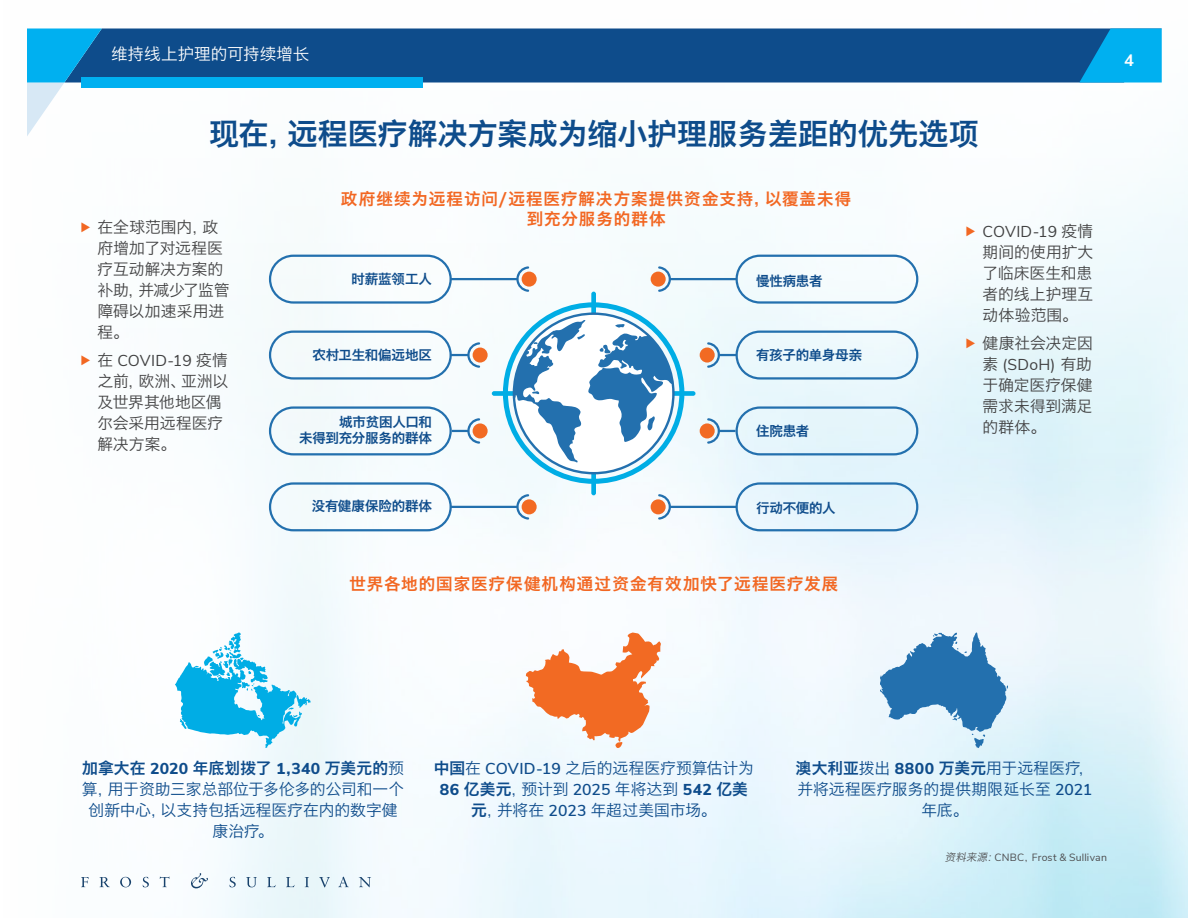
<style>
.page{position:relative;width:1188px;height:918px;background:#fff}
.page>*{position:absolute;margin:0;border:0;box-sizing:border-box;transform-origin:0 0}
.t1{font:30px "Hiragino Sans GB W6";letter-spacing:.005em;color:#0e4c8b}
.t2{font:16.5px/19.5px "Hiragino Sans GB W6";letter-spacing:.065em;color:#f26722;text-align:center}
.t3{font:16.5px "Hiragino Sans GB W3";letter-spacing:.01em;color:#fff}
.t4{font:700 16.5px "Nunito Sans";color:#fff}
.t5{font:15.75px/21px "Hiragino Sans GB W3";color:#0e4c8b;text-align:center}
.t6{font:15.75px/21px "Hiragino Sans GB W3";color:#414142}
.t7{font:15.75px "Nunito Sans";letter-spacing:.015em;color:#414142}
.t8{font:15.75px "Hiragino Sans GB W6";letter-spacing:.005em;color:#0e4c8b}
.t9{font:13.5px/16.5px "Hiragino Sans GB W6";letter-spacing:-.015em;color:#0e4c8b;text-align:right}
.t10{font:10.5px "Nunito Sans";letter-spacing:.02em;color:#4d4d4f}
.s1{font-family:"Hiragino Sans GB W3"}
.s2{font-family:"Nunito Sans";font-weight:800}
.s3{font-family:"Hiragino Sans GB W6"}
.s4{font-family:"Nunito Sans";font-weight:600}
.s5{font-family:"Hiragino Sans GB W3";font-style:italic}
</style>
<div class="page">
<div style="left:0;top:0;width:726px;height:918px;background:linear-gradient(to right,#fcfefe,#eef8fe)"></div>
<div style="left:0;top:0;width:1188px;height:492px;background:#fff"></div>
<div style="left:102px;top:28px;width:1060px;height:54px;background:#0e4c8b"></div>
<div style="left:81px;top:77px;width:341px;height:11px;background:#00b0f0"></div>
<svg style="left:27px;top:28px;width:75px;height:108px"></svg>
<svg style="left:1079px;top:29px;width:83px;height:54px"></svg>
<svg style="left:81px;top:877px;width:8px;height:10px"></svg>
<svg style="left:100px;top:877px;width:10px;height:10px"></svg>
<svg style="left:120px;top:877px;width:11px;height:10px"></svg>
<svg style="left:143px;top:877px;width:6px;height:10px"></svg>
<svg style="left:160px;top:877px;width:9px;height:10px"></svg>
<svg style="left:229px;top:877px;width:7px;height:10px"></svg>
<svg style="left:246px;top:877px;width:11px;height:10px"></svg>
<svg style="left:267px;top:877px;width:9px;height:10px"></svg>
<svg style="left:286px;top:877px;width:9px;height:10px"></svg>
<svg style="left:305px;top:877px;width:4px;height:10px"></svg>
<svg style="left:319px;top:877px;width:11px;height:10px"></svg>
<svg style="left:338px;top:877px;width:11px;height:10px"></svg>
<svg style="left:359px;top:877px;width:12px;height:10px"></svg>
<svg style="left:191px;top:873px;width:17px;height:15px"></svg>
<svg style="left:269px;top:255px;width:649px;height:276px"></svg>
<svg style="left:175px;top:632px;width:136px;height:116px"></svg>
<svg style="left:526px;top:633px;width:135px;height:116px"></svg>
<svg style="left:880px;top:632px;width:128px;height:116px"></svg>
<svg style="left:967px;top:338px;width:8px;height:10px"></svg>
<p class="t3" style="left:111px;top:44px;width:200px">维持线上护理的可持续增长</p>
<p class="t4" style="left:1124px;top:48px;width:11px">4</p>
<h1 class="t1" style="left:209px;top:114px;width:771px">现在，远程医疗解决方案成为缩小护理服务差距的优先选项</h1>
<p class="t6" style="left:98px;top:216px;width:134px">在全球范围内，政府增加了对远程医疗互动解决方案的补助，并减少了监管障碍以加速采用进程。</p>
<p class="t7" style="left:98px;top:349px;width:132px"><span class="s1">在</span> COVID-19 <span class="s1">疫情</span></p>
<p class="t6" style="left:98px;top:370px;width:132px">之前，欧洲、亚洲以及世界其他地区偶尔会采用远程医疗解决方案。</p>
<p class="t2" style="left:341px;top:189px;width:512px">政府继续为远程访问/远程医疗解决方案提供资金支持，以覆盖未得到充分服务的群体</p>
<p class="t9" style="left:352px;top:270px;width:82px">时薪蓝领工人</p>
<p class="t9" style="left:756px;top:272px;width:68px">慢性病患者</p>
<p class="t9" style="left:313px;top:346px;width:121px">农村卫生和偏远地区</p>
<p class="t9" style="left:756px;top:346px;width:108px">有孩子的单身母亲</p>
<p class="t9" style="left:299px;top:413px;width:134px">城市贫困人口和<br>未得到充分服务的群体</p>
<p class="t9" style="left:756px;top:422px;width:55px">住院患者</p>
<p class="t9" style="left:312px;top:498px;width:122px">没有健康保险的群体</p>
<p class="t9" style="left:756px;top:499px;width:81px">行动不便的人</p>
<p class="t2" style="left:350px;top:573px;width:490px">世界各地的国家医疗保健机构通过资金有效加快了远程医疗发展</p>
<p class="t7" style="left:983px;top:220px;width:112px">COVID-19 <span class="s1">疫情</span></p>
<p class="t6" style="left:983px;top:241px;width:112px;text-align:justify">期间的使用扩大了临床医生和患者的线上护理互动体验范围。</p>
<p class="t6" style="left:983px;top:332px;width:112px">健康社会决定因</p>
<p class="t7" style="left:983px;top:353px;width:111px"><span class="s1">素</span> (SDoH) <span class="s1">有助</span></p>
<p class="t6" style="left:983px;top:374px;width:112px;text-align:justify">于确定医疗保健需求未得到满足的群体。</p>
<p class="t8" style="left:82px;top:757px;width:323px">加拿大在 <span class="s2">2020</span> 年底划拨了 <span class="s2">1,340</span> 万美元的<span class="s1">预</span></p>
<p class="t5" style="left:82px;top:778px;width:324px">算，用于资助三家总部位于多伦多的公司和一个创新中心，以支持包括远程医疗在内的数字健康治疗。</p>
<p class="t5" style="left:434px;top:757px;width:322px"><span class="s3">中国</span>在 <span class="s4">COVID-19</span> 之后的远程医疗预算估计为<br><span class="s2">86</span> <span class="s3">亿美元</span>，预计到 <span class="s4">2025</span> 年将达到 <span class="s2">542</span> <span class="s3">亿美元</span>，并将在 <span class="s4">2023</span> 年超过美国市场。</p>
<p class="t5" style="left:796px;top:757px;width:300px"><span class="s3">澳大利亚</span>拨出 <span class="s2">8800</span> <span class="s3">万美元</span>用于远程医疗，并将远程医疗服务的提供期限延长至 <span class="s4">2021</span>年底。</p>
<p class="t10" style="left:945px;top:850px;width:164px"><span class="s5">资料来源：</span>CNBC<span class="s1">，</span>Frost &amp; Sullivan</p>
</div>
